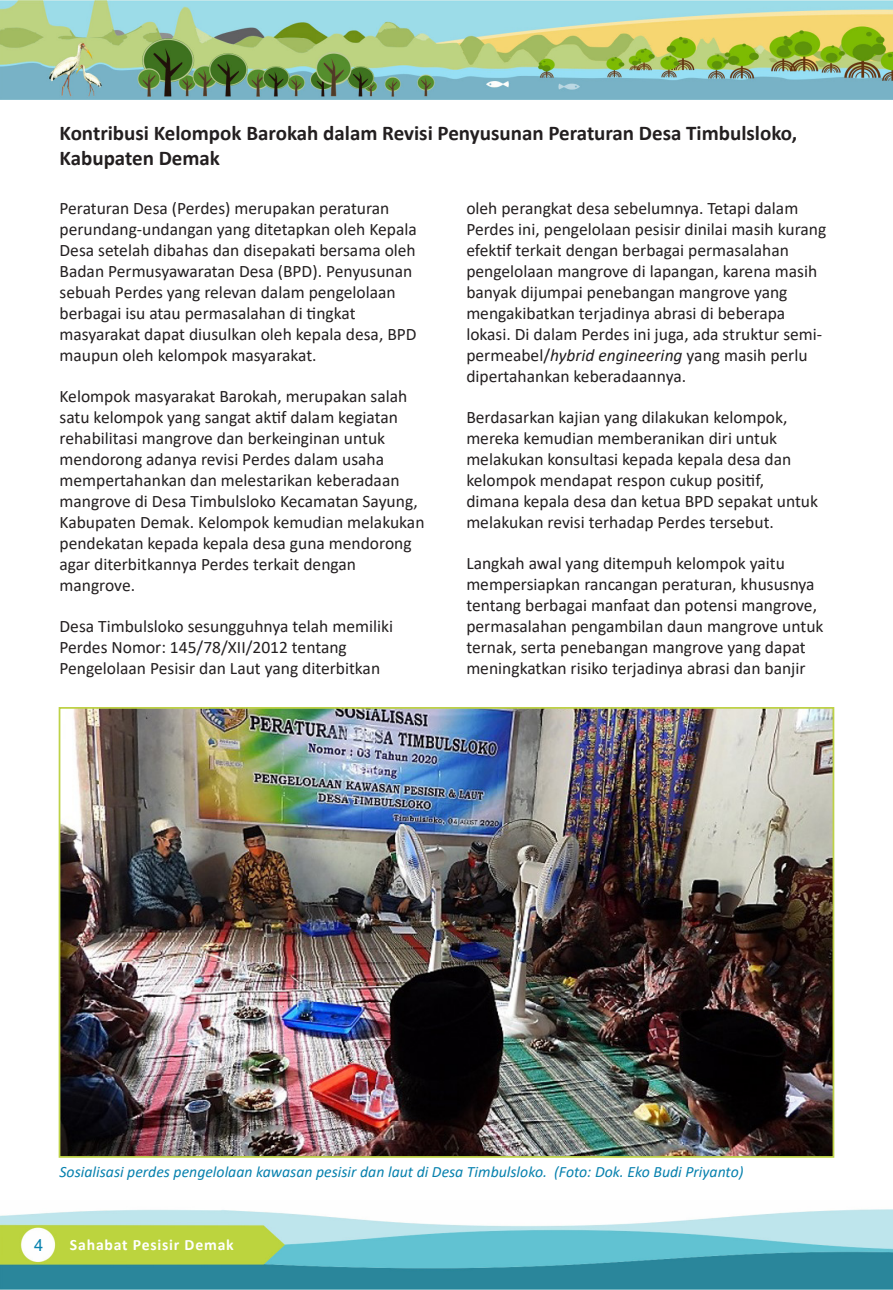
<style>
.page{position:relative;width:893px;height:1290px;background:#fff}
.page>*{position:absolute;margin:0;border:0;box-sizing:border-box;transform-origin:0 0}
.Teks_isi{font:700 21px/25.2px "Calibri";color:#231f20}
.Teks_isi-2{font:17.5px/21px "Calibri";color:#231f20}
.t1{font:16.62px "Arial";color:#0781ae}
.Gambar{font:italic 15.75px "Calibri";color:#0781ae}
.t2{font:700 15.75px "Calibri";letter-spacing:.05em;color:#fff}
.s1{font-style:italic}
</style>
<div class="page">
<img style="left:0;top:0;width:893px;height:100px">
<img style="left:0;top:1209px;width:893px;height:81px">
<img style="left:62px;top:710px;width:769px;height:445px">
<div style="left:59px;top:707px;width:775px;height:451px;border:2px solid #bed246"></div>
<p class="Teks_isi" style="left:60px;top:120px;width:739px">Kontribusi Kelompok Barokah dalam Revisi Penyusunan Peraturan Desa Timbulsloko,<br>Kabupaten Demak</p>
<p class="Teks_isi-2" style="left:60px;top:197px;width:359px">Peraturan Desa (Perdes) merupakan peraturan perundang-undangan yang ditetapkan oleh Kepala Desa setelah dibahas dan disepakati bersama oleh Badan Permusyawaratan Desa (BPD). Penyusunan sebuah Perdes yang relevan dalam pengelolaan berbagai isu atau permasalahan di tingkat masyarakat dapat diusulkan oleh kepala desa, BPD maupun oleh kelompok masyarakat.</p>
<p class="Teks_isi-2" style="left:60px;top:385px;width:366px">Kelompok masyarakat Barokah, merupakan salah satu kelompok yang sangat aktif dalam kegiatan rehabilitasi mangrove dan berkeinginan untuk mendorong adanya revisi Perdes dalam usaha mempertahankan dan melestarikan keberadaan mangrove di Desa Timbulsloko Kecamatan Sayung, Kabupaten Demak. Kelompok kemudian melakukan pendekatan kepada kepala desa guna mendorong agar diterbitkannya Perdes terkait dengan mangrove.</p>
<p class="Teks_isi-2" style="left:60px;top:615px;width:335px">Desa Timbulsloko sesungguhnya telah memiliki<br>Perdes Nomor: 145/78/XII/2012 tentang<br>Pengelolaan Pesisir dan Laut yang diterbitkan</p>
<p class="Teks_isi-2" style="left:466px;top:197px;width:361px">oleh perangkat desa sebelumnya. Tetapi dalam Perdes ini, pengelolaan pesisir dinilai masih kurang efektif terkait dengan berbagai permasalahan pengelolaan mangrove di lapangan, karena masih banyak dijumpai penebangan mangrove yang mengakibatkan terjadinya abrasi di beberapa lokasi. Di dalam Perdes ini juga, ada struktur semi&shy;permeabel/<span class="s1">hybrid engineering</span> yang masih perlu dipertahankan keberadaannya.</p>
<p class="Teks_isi-2" style="left:466px;top:406px;width:353px">Berdasarkan kajian yang dilakukan kelompok, mereka kemudian memberanikan diri untuk melakukan konsultasi kepada kepala desa dan kelompok mendapat respon cukup positif, dimana kepala desa dan ketua BPD sepakat untuk melakukan revisi terhadap Perdes tersebut.</p>
<p class="Teks_isi-2" style="left:466px;top:552px;width:359px">Langkah awal yang ditempuh kelompok yaitu mempersiapkan rancangan peraturan, khususnya tentang berbagai manfaat dan potensi mangrove, permasalahan pengambilan daun mangrove untuk ternak, serta penebangan mangrove yang dapat meningkatkan risiko terjadinya abrasi dan banjir</p>
<p class="Gambar" style="left:60px;top:1161px;width:685px">Sosialisasi perdes pengelolaan kawasan pesisir dan laut di Desa Timbulsloko. (Foto: Dok. Eko Budi Priyanto)</p>
<p class="t1" style="left:34px;top:1233px;width:11px">4</p>
<p class="t2" style="left:70px;top:1233px;width:165px">Sahabat Pesisir Demak</p>
</div>
